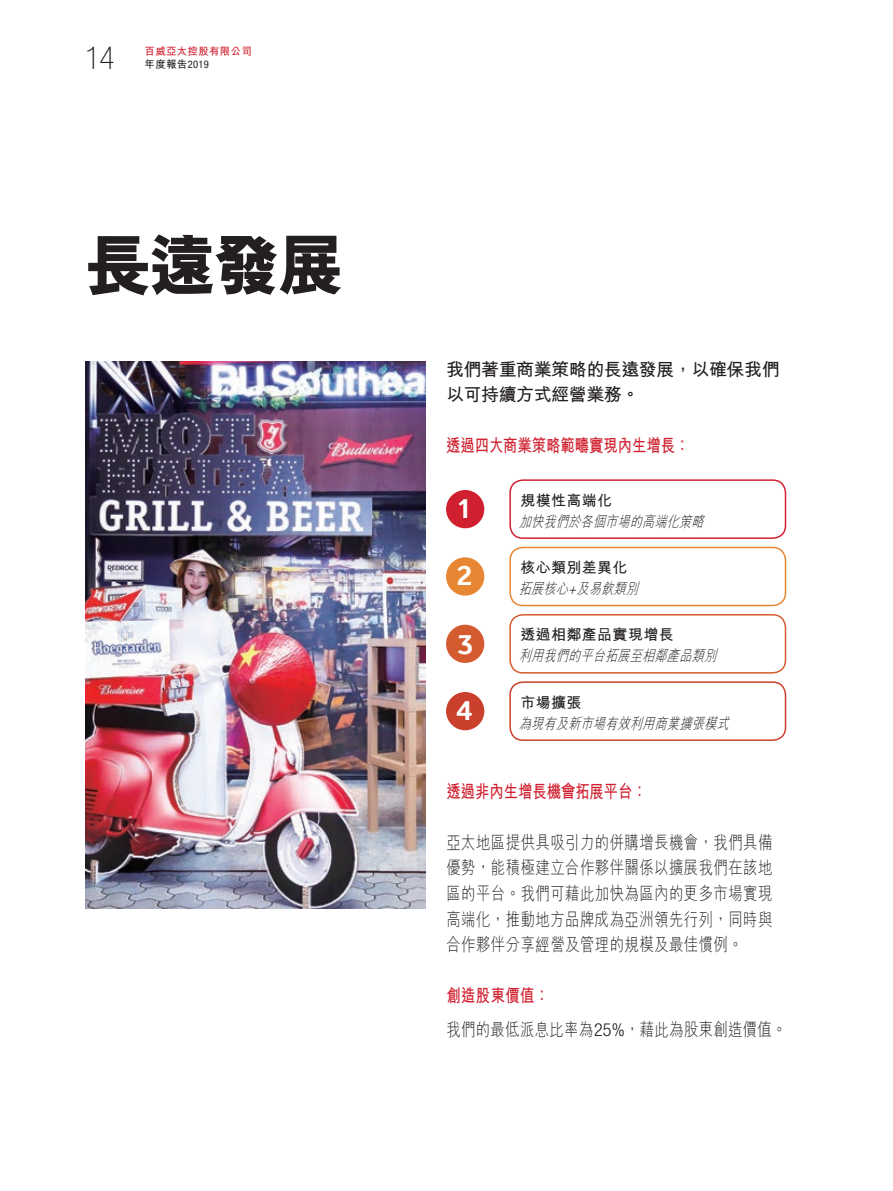
<style>
.page{position:relative;width:893px;height:1191px;background:#fff}
.page>*{position:absolute;margin:0;border:0;box-sizing:border-box;transform-origin:0 0}
.t1{font:800 67.5px "M Hei HK";color:#231f20}
.t2{font:100 condensed 31.5px "Helvetica Neue LT Std";color:#231f20}
.t3{font:26.7px "AB In Bev Headlines";color:#fff}
.t4{font:300 18px/25.5px "M Hei HK";letter-spacing:.03em;color:#231f20;text-align:justify;scale:.8 1}
.t5{font:700 18px "M Hei HK";letter-spacing:-.005em;color:#d0202f;scale:.8 1}
.t6{font:700 18px/25.5px "M Hei HK";letter-spacing:-.025em;color:#231f20}
.t7{font:italic 300 15px/21px "M Hei HK";color:#231f20;scale:.8 1}
.t8{font:700 15px "M Hei HK";letter-spacing:.025em;color:#231f20}
.t9{font:700 10.5px "M Hei HK";letter-spacing:.025em;color:#d0202f}
.t10{font:700 10.5px "M Hei HK";color:#231f20}
.s1{font-family:"Helvetica Neue LT Std";font-weight:400;font-stretch:condensed}
.s2{font-weight:700;font-style:normal}
.s3{font-family:"Helvetica Neue LT Std"}
.s4{font-weight:700;color:#d0202f}
.s5{font-family:"Helvetica Neue LT Std";font-stretch:condensed}
</style>
<div class="page">
<div style="left:446px;top:490px;width:38px;height:38px;background:#d0202f;border-radius:50%"></div>
<div style="left:509px;top:479px;width:277px;height:60px;border:2px solid #d0202f;border-radius:13px"></div>
<div style="left:446px;top:624px;width:38px;height:39px;background:#d45b2f;border-radius:50%"></div>
<div style="left:509px;top:614px;width:277px;height:59px;border:2px solid #d45b2f;border-radius:13px"></div>
<div style="left:446px;top:557px;width:38px;height:38px;background:#e78633;border-radius:50%"></div>
<div style="left:509px;top:547px;width:277px;height:59px;border:2px solid #e78633;border-radius:13px"></div>
<div style="left:446px;top:692px;width:38px;height:38px;background:#cb402c;border-radius:50%"></div>
<div style="left:509px;top:681px;width:277px;height:60px;border:2px solid #cb402c;border-radius:13px"></div>
<img style="left:85px;top:361px;width:340px;height:547px">
<h2 class="t2" style="left:85px;top:40px;width:31px">14</h2>
<p class="t9" style="left:145px;top:43px;width:109px">百威亞太控股有限公司</p>
<p class="t10" style="left:145px;top:57px;width:66px">年度報告<span class="s1">2019</span></p>
<h1 class="t1" style="left:85px;top:220px;width:261px">長遠發展</h1>
<p class="t6" style="left:446px;top:354px;width:335px">我們著重商業策略的長遠發展，以確保我們以可持續方式經營業務。</p>
<p class="t5" style="left:446px;top:432px;width:306px">透過四大商業策略範疇實現內生增長：</p>
<h3 class="t3" style="left:458px;top:491px;width:13px">1</h3>
<p class="t8" style="left:520px;top:489px;width:93px">規模性高端化</p>
<p class="t7" style="left:519px;top:510px;width:237px">加快我們於各個市場的高端化策略</p>
<h3 class="t3" style="left:457px;top:559px;width:17px">2</h3>
<p class="t7" style="left:519px;top:557px;width:155px"><span class="s2">核心類別差異化</span>拓展核心<span class="s3">+</span>及易飲類別</p>
<h3 class="t3" style="left:458px;top:627px;width:17px">3</h3>
<p class="t8" style="left:520px;top:624px;width:155px">透過相鄰產品實現增長</p>
<p class="t7" style="left:519px;top:645px;width:253px">利用我們的平台拓展至相鄰產品類別</p>
<h3 class="t3" style="left:456px;top:693px;width:19px">4</h3>
<p class="t8" style="left:520px;top:691px;width:63px">市場擴張</p>
<p class="t7" style="left:519px;top:712px;width:268px">為現有及新市場有效利用商業擴張模式</p>
<p class="t5" style="left:446px;top:778px;width:252px">透過非內生增長機會拓展平台：</p>
<p class="t4" style="left:446px;top:829px;width:409px">亞太地區提供具吸引力的併購增長機會，我們具備優勢，能積極建立合作夥伴關係以擴展我們在該地區的平台。我們可藉此加快為區內的更多市場實現高端化，推動地方品牌成為亞洲領先行列，同時與合作夥伴分享經營及管理的規模及最佳慣例。</p>
<p class="t4" style="left:446px;top:978px;width:427px;line-height:34px"><span class="s4">創造股東價值：<br></span>我們的最低派息比率為<span class="s5">25%</span>，藉此為股東創造價值。</p>
</div>
